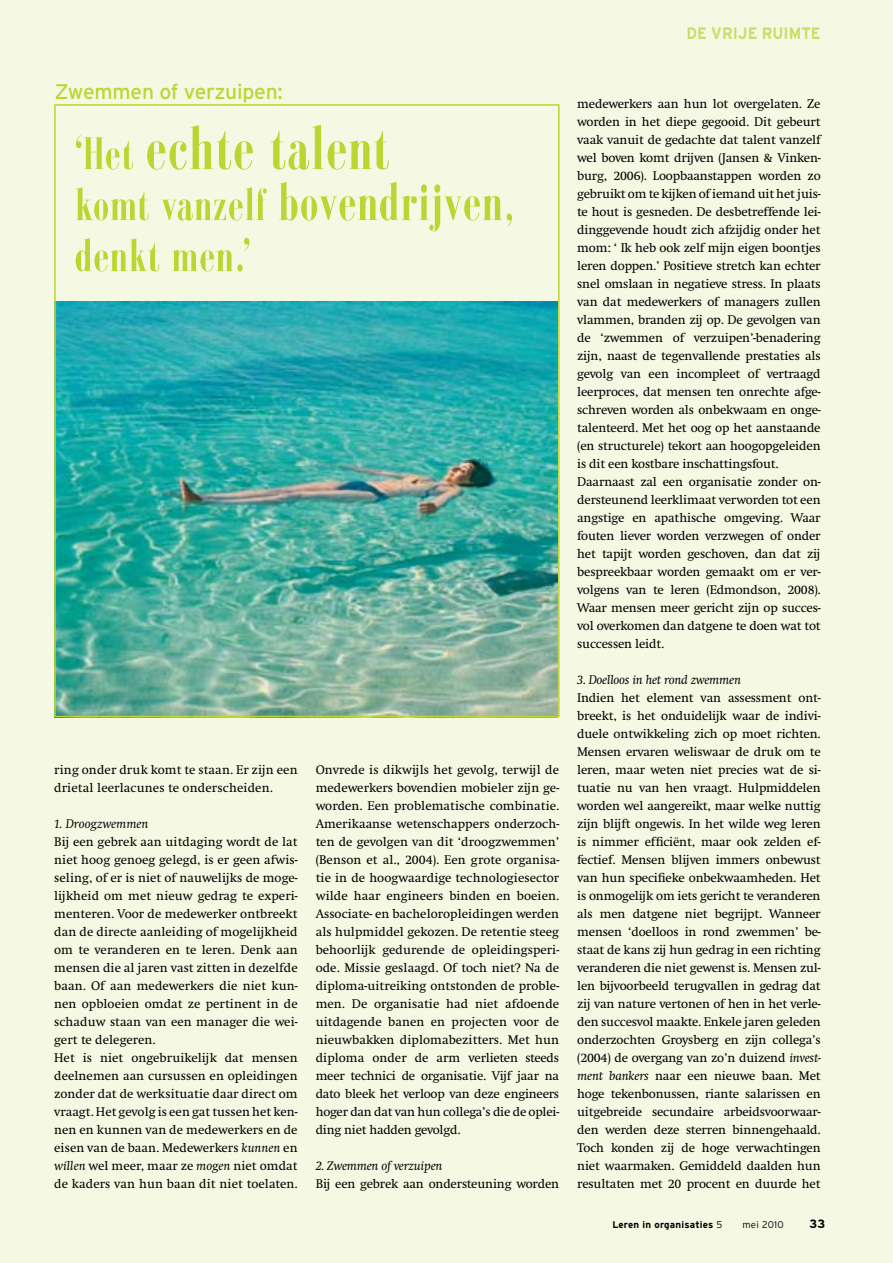
<style>
.page{position:relative;width:893px;height:1263px;background:#f5f9e3}
.page>*{position:absolute;margin:0;border:0;box-sizing:border-box;transform-origin:0 0}
.t1{font:63.75px "Campanile";letter-spacing:.01em;color:#bcd533;scale:1.7 1}
.t2{font:47.25px/51px "Campanile";letter-spacing:.01em;color:#bcd533;scale:1.7 1}
.t3{font:21.15px "Interstate";letter-spacing:-.025em;color:#bcd533}
.t4{font:700 16.5px "Interstate";color:#c9dd67;scale:.91 1}
.t5{font:13.05px/18px "Swift";letter-spacing:-.015em;color:#000}
.t6{font:13.05px/18px "Swift";letter-spacing:.01em;color:#000}
.t7{font:italic 13.05px "Swift";letter-spacing:-.015em;color:#000}
.t8{font:700 12px "Interstate";color:#000}
.t9{font:700 9.75px "Interstate";letter-spacing:.02em;color:#000}
.t10{font:300 9.75px "Interstate";letter-spacing:.03em;color:#000}
.s1{font-size:47.25px}
.s2{font-size:54.75px}
.s3{font-style:italic}
.s4{font-weight:300}
</style>
<div class="page">
<img style="left:54px;top:302px;width:504px;height:416px">
<div style="left:54px;top:104px;width:506px;height:613px;border:2px solid #bcd533"></div>
<h3 class="t3" style="left:55px;top:79px;width:230px">Zwemmen of verzuipen:</h3>
<h1 class="t1" style="left:75px;top:116px;width:187px"><span class="s1">‘Het</span> echte talent</h1>
<h2 class="t2" style="left:75px;top:180px;width:260px">komt vanzelf <span class="s2">bovendrijven</span>, denkt men.’</h2>
<p class="t6" style="left:54px;top:761px;width:245px">ring onder druk komt te staan. Er zijn een drietal leerlacunes te onderscheiden.</p>
<p class="t7" style="left:54px;top:817px;width:96px">1. Droogzwemmen</p>
<p class="t5" style="left:54px;top:833px;width:245px">Bij een gebrek aan uitdaging wordt de lat niet hoog genoeg gelegd, is er geen afwis&shy;seling, of er is niet of nauwelijks de moge&shy;lijkheid om met nieuw gedrag te experi&shy;menteren. Voor de medewerker ontbreekt dan de directe aanleiding of mogelijkheid om te veranderen en te leren. Denk aan mensen die al jaren vast zitten in dezelfde baan. Of aan medewerkers die niet kun&shy;nen opbloeien omdat ze pertinent in de schaduw staan van een manager die wei&shy;gert te delegeren.<br>Het is niet ongebruikelijk dat mensen deelnemen aan cursussen en opleidingen zonder dat de werksituatie daar direct om vraagt. Het gevolg is een gat tussen het ken&shy;nen en kunnen van de medewerkers en de eisen van de baan. Medewerkers <span class="s3">kunnen</span> en <span class="s3">willen</span> wel meer, maar ze <span class="s3">mogen</span> niet omdat de kaders van hun baan dit niet toelaten.</p>
<p class="t5" style="left:316px;top:761px;width:245px;text-align:justify">Onvrede is dikwijls het gevolg, terwijl de medewerkers bovendien mobieler zijn ge&shy;worden. Een problematische combinatie.<br>Amerikaanse wetenschappers onderzoch&shy;ten de gevolgen van dit ‘droogzwemmen’ (Benson et al., 2004). Een grote organisa&shy;tie in de hoogwaardige technologiesector wilde haar engineers binden en boeien.<br>Associate- en bacheloropleidingen werden als hulpmiddel gekozen. De retentie steeg behoorlijk gedurende de opleidingsperi&shy;ode. Missie geslaagd. Of toch niet? Na de diploma-uitreiking ontstonden de proble&shy;men. De organisatie had niet afdoende uitdagende banen en projecten voor de nieuwbakken diplomabezitters. Met hun diploma onder de arm verlieten steeds meer technici de organisatie. Vijf jaar na dato bleek het verloop van deze engineers hoger dan dat van hun collega’s die de oplei&shy;ding niet hadden gevolgd.</p>
<p class="t7" style="left:316px;top:1158px;width:128px">2. Zwemmen of verzuipen</p>
<p class="t5" style="left:316px;top:1175px;width:245px">Bij een gebrek aan ondersteuning worden</p>
<p class="t4" style="left:686px;top:24px;width:50px">De Vrije</p>
<p class="t4" style="left:762px;top:24px;width:23px">Ruimte</p>
<p class="t5" style="left:577px;top:95px;width:245px">medewerkers aan hun lot overgelaten. Ze worden in het diepe gegooid. Dit gebeurt vaak vanuit de gedachte dat talent vanzelf wel boven komt drijven (Jansen &amp; Vinken&shy;burg, 2006). Loopbaanstappen worden zo gebruikt om te kijken of iemand uit het juis&shy;te hout is gesneden. De desbetreffende lei&shy;dinggevende houdt zich afzijdig onder het mom: ‘ Ik heb ook zelf mijn eigen boontjes leren doppen.’ Positieve stretch kan echter snel omslaan in negatieve stress. In plaats van dat medewerkers of managers zullen vlammen, branden zij op. De gevolgen van de ‘zwemmen of verzuipen’-benadering zijn, naast de tegenvallende prestaties als gevolg van een incompleet of vertraagd leerproces, dat mensen ten onrechte afge&shy;schreven worden als onbekwaam en onge&shy;talenteerd. Met het oog op het aanstaande (en structurele) tekort aan hoogopgeleiden is dit een kostbare inschattingsfout.<br>Daarnaast zal een organisatie zonder on&shy;dersteunend leerklimaat verworden tot een angstige en apathische omgeving. Waar fouten liever worden verzwegen of onder het tapijt worden geschoven, dan dat zij bespreekbaar worden gemaakt om er ver&shy;volgens van te leren (Edmondson, 2008).<br>Waar mensen meer gericht zijn op succes&shy;vol overkomen dan datgene te doen wat tot successen leidt.</p>
<p class="t7" style="left:577px;top:672px;width:165px">3. Doelloos in het rond zwemmen</p>
<p class="t5" style="left:577px;top:689px;width:245px;text-align:justify">Indien het element van assessment ont&shy;breekt, is het onduidelijk waar de indivi&shy;duele ontwikkeling zich op moet richten.<br>Mensen ervaren weliswaar de druk om te leren, maar weten niet precies wat de si&shy;tuatie nu van hen vraagt. Hulpmiddelen worden wel aangereikt, maar welke nuttig zijn blijft ongewis. In het wilde weg leren is nimmer efficiënt, maar ook zelden ef&shy;fectief. Mensen blijven immers onbewust van hun specifieke onbekwaamheden. Het is onmogelijk om iets gericht te veranderen als men datgene niet begrijpt. Wanneer mensen ‘doelloos in rond zwemmen’ be&shy;staat de kans zij hun gedrag in een richting veranderen die niet gewenst is. Mensen zul&shy;len bijvoorbeeld terugvallen in gedrag dat zij van nature vertonen of hen in het verle&shy;den succesvol maakte. Enkele jaren geleden onderzochten Groysberg en zijn collega’s (2004) de overgang van zo’n duizend <span class="s3">invest&shy;ment bankers</span> naar een nieuwe baan. Met hoge tekenbonussen, riante salarissen en uitgebreide secundaire arbeidsvoorwaar&shy;den werden deze sterren binnengehaald.<br>Toch konden zij de hoge verwachtingen niet waarmaken. Gemiddeld daalden hun resultaten met 20 procent en duurde het</p>
<p class="t9" style="left:612px;top:1219px;width:111px">Leren in organisaties <span class="s4">5</span></p>
<p class="t10" style="left:742px;top:1219px;width:43px">mei 2010</p>
<p class="t8" style="left:810px;top:1217px;width:17px">33</p>
</div>
